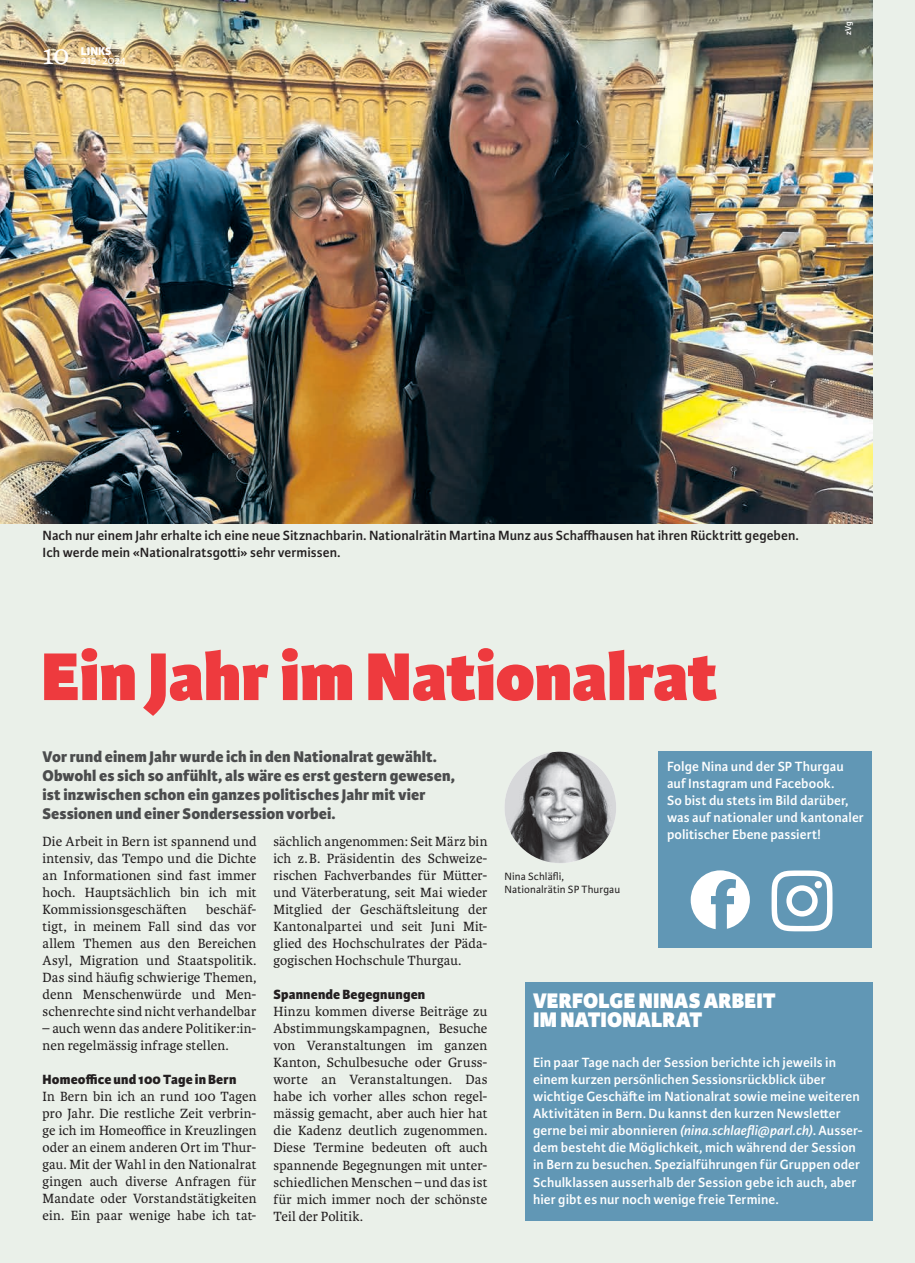
<style>
.page{position:relative;width:915px;height:1263px;background:#fff}
.page>*{position:absolute;margin:0;border:0;box-sizing:border-box;transform-origin:0 0}
.t1{font:800 72px "Karmina Sans";color:#ee3a3e}
.t2{font:28.5px "Karmina";color:#fff}
.t3{font:800 22.5px/19.5px "Karmina Sans";letter-spacing:.005em;color:#fff}
.t4{font:800 16.5px/18.8px "Karmina Sans";letter-spacing:.005em;color:#4b4c4d}
.t5{font:14.25px/17px "Karmina";letter-spacing:.005em;color:#231f20;text-align:justify}
.t6{font:600 14.25px/17px "Karmina Sans";letter-spacing:.005em;color:#fff}
.t7{font:600 14.25px/17px "Karmina Sans";letter-spacing:.005em;color:#231f20}
.t8{font:800 14.25px "Karmina Sans";letter-spacing:.01em;color:#231f20}
.t9{font:12px "Karmina Sans";letter-spacing:-.015em;color:#fff}
.t10{font:800 12px "Karmina Sans";color:#fff}
.t11{font:11.25px/12.8px "Karmina Sans";letter-spacing:.01em;color:#231f20}
.t12{font:600 9px "Karmina Sans";color:#fff}
.s1{font-style:italic}
</style>
<div class="page">
<div style="left:0;top:0;width:914px;height:1263px;background:#eaf0e9"></div>
<img style="left:504px;top:752px;width:112px;height:111px;border-radius:56px">
<img style="left:0;top:0;width:872px;height:523px">
<div style="left:658px;top:752px;width:214px;height:196px;background:#6197b5"></div>
<svg style="left:690px;top:870px;width:59px;height:59px"></svg>
<svg style="left:771px;top:870px;width:61px;height:61px"></svg>
<div style="left:524px;top:982px;width:348px;height:238px;background:#6197b5"></div>
<h2 class="t2" style="left:43px;top:39px;width:28px">10</h2>
<p class="t10" style="left:81px;top:44px;width:32px">LINKS</p>
<p class="t9" style="left:81px;top:53px;width:46px">215 ∙ 2024</p>
<p class="t12" style="left:842px;top:35px;width:15px;rotate:-90deg">zVg</p>
<p class="t7" style="left:43px;top:527px;width:757px">Nach nur einem Jahr erhalte ich eine neue Sitznachbarin. Nationalrätin Martina Munz aus Schaffhausen hat ihren Rücktritt gegeben.<br>Ich werde mein «Nationalratsgotti» sehr vermissen.</p>
<h1 class="t1" style="left:41px;top:634px;width:677px">Ein Jahr im Nationalrat</h1>
<p class="t4" style="left:43px;top:748px;width:414px">Vor rund einem Jahr wurde ich in den Nationalrat gewählt.<br>Obwohl es sich so anfühlt, als wäre es erst gestern gewesen, ist inzwischen schon ein ganzes politisches Jahr mit vier Sessionen und einer Sondersession vorbei.</p>
<p class="t5" style="left:43px;top:833px;width:215px">Die Arbeit in Bern ist spannend und intensiv, das Tempo und die Dichte an Informationen sind fast immer hoch. Hauptsächlich bin ich mit Kommissionsgeschäften</p>
<p class="t5" style="left:273px;top:833px;width:215px">sächlich angenommen: Seit März bin ich z.B. Präsidentin des Schweize&shy;rischen Fachverbandes für Mütter&shy;und Väterberatung, seit Mai wieder Mitglied der Geschäftsleitung der Kantonalpartei und seit Juni Mit&shy;glied des Hochschulrates der Päda&shy;gogischen Hochschule Thurgau.</p>
<p class="t8" style="left:273px;top:986px;width:153px">Spannende Begegnungen</p>
<p class="t5" style="left:273px;top:1003px;width:215px">Hinzu kommen diverse Beiträge zu Abstimmungskampagnen, Besuche von Veranstaltungen im ganzen Kanton, Schulbesuche oder Gruss&shy;worte an Veranstaltungen. Das habe ich vorher alles schon regel&shy;mässig gemacht, aber auch hier hat die Kadenz deutlich zugenommen.<br>Diese Termine bedeuten oft auch spannende Begegnungen mit unter&shy;schiedlichen Menschen – und das ist für mich immer noch der schönste Teil der Politik.</p>
<p class="t5" style="left:43px;top:901px;width:215px;text-indent:163px">beschäf&shy;tigt, in meinem Fall sind das vor allem Themen aus den Bereichen Asyl, Migration und Staatspolitik.<br>Das sind häufig schwierige Themen, denn Menschenwürde und Men&shy;schenrechte sind nicht verhandelbar</p>
<p class="t5" style="left:43px;top:1020px;width:215px">– auch wenn das andere Politiker:in&shy;nen regelmässig infrage stellen.</p>
<p class="t8" style="left:43px;top:1071px;width:195px">Homeoffice und 100 Tage in Bern</p>
<p class="t5" style="left:43px;top:1088px;width:215px">In Bern bin ich an rund 100 Tagen pro Jahr. Die restliche Zeit verbrin&shy;ge ich im Homeoffice in Kreuzlingen oder an einem anderen Ort im Thur&shy;gau. Mit der Wahl in den Nationalrat gingen auch diverse Anfragen für Mandate oder Vorstandstätigkeiten ein. Ein paar wenige habe ich tat-</p>
<p class="t11" style="left:504px;top:870px;width:117px">Nina Schläfli,<br>Nationalrätin SP Thurgau</p>
<p class="t6" style="left:666px;top:758px;width:198px">Folge Nina und der SP Thurgau auf Instagram und Facebook.<br>So bist du stets im Bild darüber, was auf nationaler und kantonaler politischer Ebene passiert!</p>
<h3 class="t3" style="left:533px;top:991px;width:244px">VERFOLGE NINAS ARBEIT<br>IM NATIONALRAT</h3>
<p class="t6" style="left:533px;top:1054px;width:331px">Ein paar Tage nach der Session berichte ich jeweils in einem kurzen persönlichen Sessionsrückblick über wichtige Geschäfte im Nationalrat sowie meine weiteren Aktivitäten in Bern. Du kannst den kurzen Newsletter gerne bei mir abonnieren <span class="s1">(nina.schlaefli@parl.ch)</span>. Ausser&shy;dem besteht die Möglichkeit, mich während der Session in Bern zu besuchen. Spezialführungen für Gruppen oder Schulklassen ausserhalb der Session gebe ich auch, aber hier gibt es nur noch wenige freie Termine.</p>
</div>
